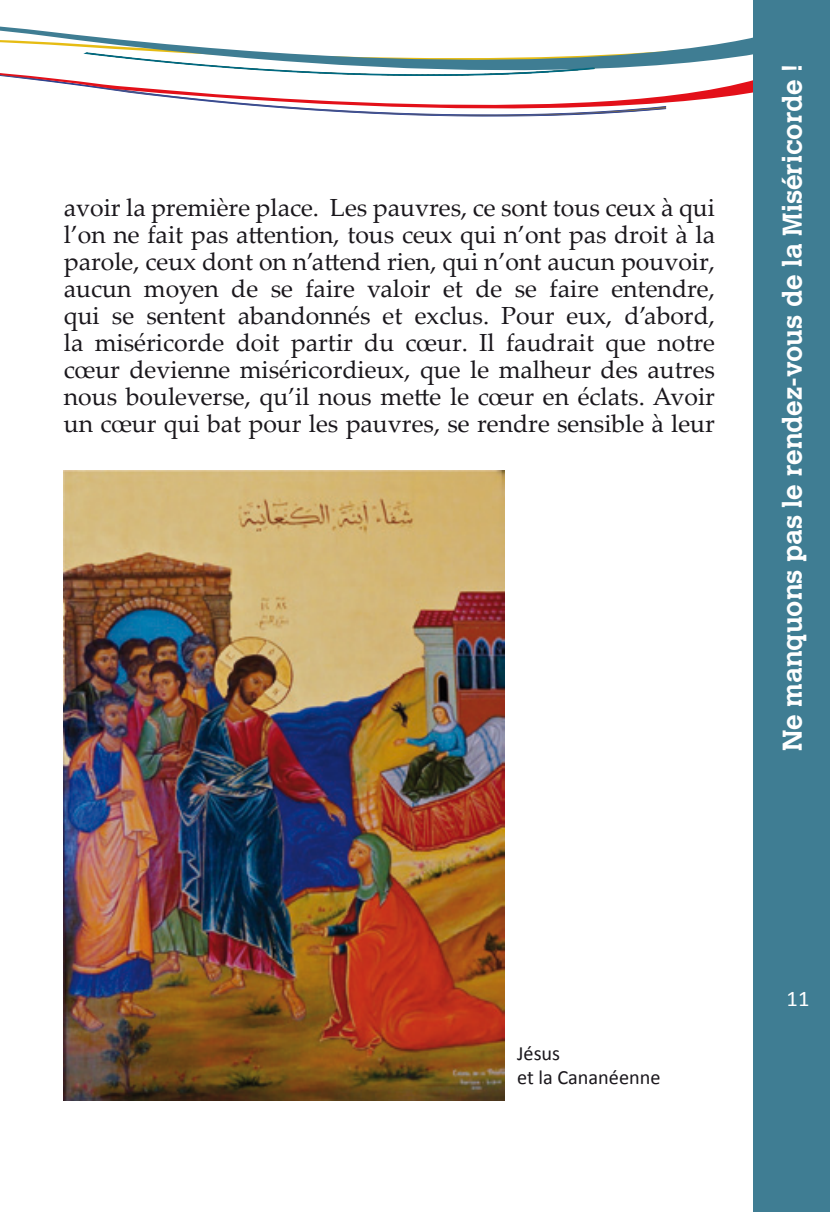
<style>
.page{position:relative;width:830px;height:1212px;background:#fff}
.page>*{position:absolute;margin:0;border:0;box-sizing:border-box;transform-origin:0 0}
.t1{font:700 27px "Calvert";color:#fff}
.t2{font:24.75px/27px "Palatino Linotype";color:#1a171c;text-align:justify}
.t3{font:22.5px "Calibri";color:#fff}
.t4{font:20.25px/24.3px "Calibri";color:#1a171c}
</style>
<div class="page">
<svg style="left:0;top:26px;width:753px;height:91px"></svg>
<div style="left:753px;top:0;width:76px;height:1212px;background:#3f7d93"></div>
<img style="left:64px;top:470px;width:440px;height:631px">
<p class="t2" style="left:64px;top:193px;width:652px">avoir la première place. Les pauvres, ce sont tous ceux à qui l’on ne fait pas attention, tous ceux qui n’ont pas droit à la parole, ceux dont on n’attend rien, qui n’ont aucun pouvoir, aucun moyen de se faire valoir et de se faire entendre, qui se sentent abandonnés et exclus. Pour eux, d’abord, la miséricorde doit partir du cœur. Il faudrait que notre cœur devienne miséricordieux, que le malheur des autres nous bouleverse, qu’il nous mette le cœur en éclats. Avoir un cœur qui bat pour les pauvres, se rendre sensible à leur</p>
<p class="t1" style="left:774px;top:751px;width:689px;rotate:-90deg">Ne manquons pas le rendez-vous de la Miséricorde !</p>
<p class="t4" style="left:517px;top:1041px;width:145px">Jésus<br>et la Cananéenne</p>
<p class="t3" style="left:786px;top:984px;width:24px">11</p>
</div>
